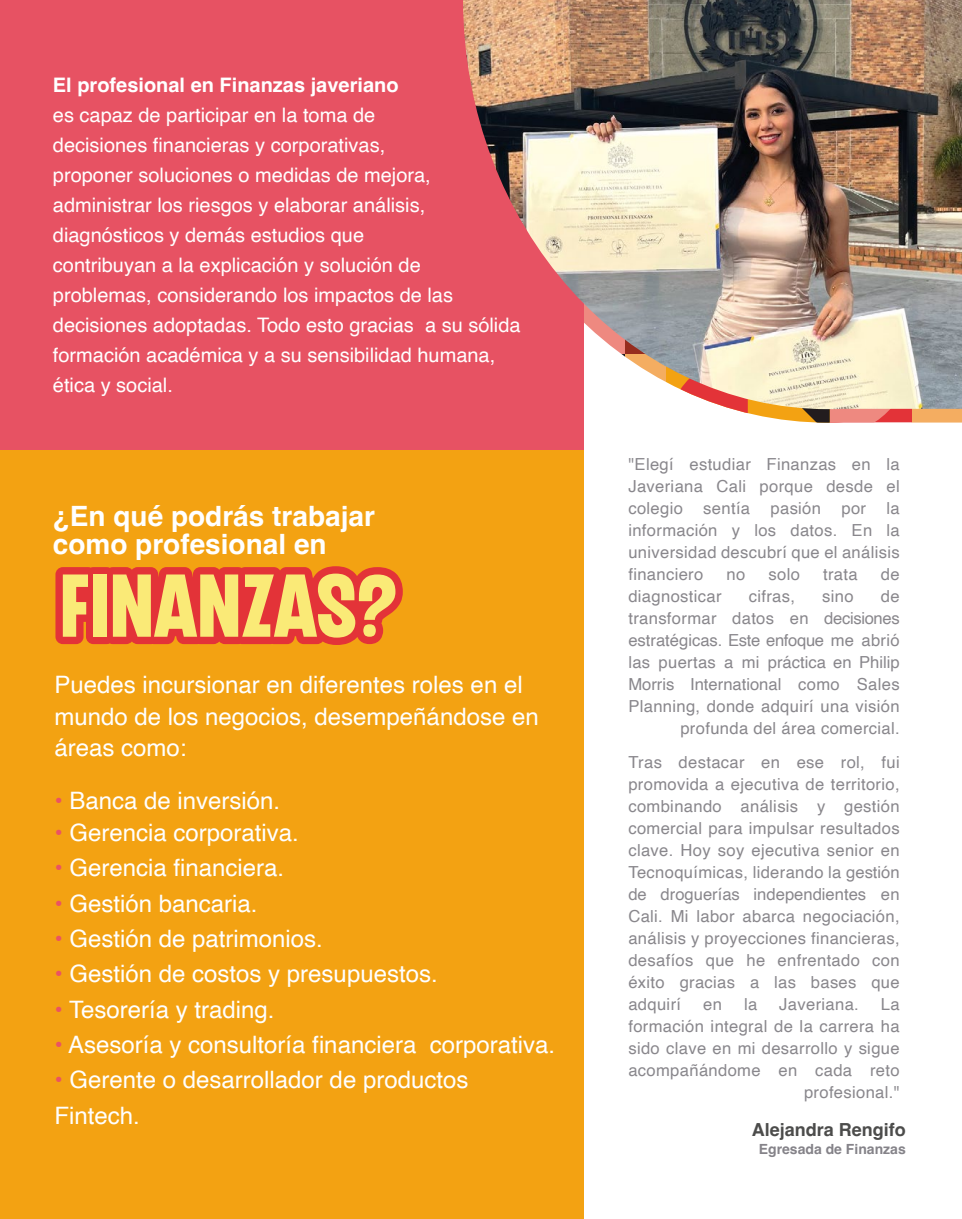
<style>
.page{position:relative;width:962px;height:1219px;background:#fff}
.page>*{position:absolute;margin:0;border:0;box-sizing:border-box;transform-origin:0 0}
.t1{font:89px "CHEDROS";color:#faea77}
.t2{font:700 28px/27.4px "Helvetica";color:#fff}
.t3{font:24px/31.4px "Helvetica";color:#fff}
.t4{font:20px/30px "Helvetica";color:#fff}
.t5{font:700 20px "Helvetica";color:#fff}
.t6{font:700 18px "Helvetica";color:#4c4c4b}
.t7{font:16.6px/22px "Helvetica";letter-spacing:.02em;color:#89878c;text-align:justify}
.t8{font:700 14px "Helvetica";color:#858389}
.s1{color:#ea5363}
</style>
<div class="page">
<div style="left:0;top:0;width:584px;height:1219px;background:#f3a212"></div>
<div style="left:0;top:0;width:584px;height:450px;background:#e75263"></div>
<svg style="left:732px;top:409px;width:230px;height:14px;background:#e09467"></svg>
<img style="left:463px;top:0;width:499px;height:409px">
<svg style="left:55px;top:566px;width:348px;height:79px;background:#e43b34"></svg>
<p class="t5" style="left:53px;top:72px;width:347px">El profesional en Finanzas javeriano</p>
<p class="t4" style="left:53px;top:100px;width:469px">es capaz de participar en la toma de<br>decisiones financieras y corporativas,<br>proponer soluciones o medidas de mejora, administrar los riesgos y elaborar análisis, diagnósticos y demás estudios que<br>contribuyan a la explicación y solución de problemas, considerando los impactos de las decisiones adoptadas. Todo esto gracias a su sólida formación académica y a su sensibilidad humana, ética y social.</p>
<h2 class="t2" style="left:53px;top:506px;width:324px">¿En qué podrás trabajar como profesional en</h2>
<h1 class="t1" style="left:60px;top:572px;width:339px">FINANZAS?</h1>
<h3 class="t3" style="left:54px;top:670px;width:486px">Puedes incursionar en diferentes roles en el mundo de los negocios, desempeñándose en áreas como:</h3>
<h3 class="t3" style="left:54px;top:786px;width:227px"><span class="s1">•</span> Banca de inversión.</h3>
<h3 class="t3" style="left:54px;top:817px;width:246px"><span class="s1">•</span> Gerencia corporativa.</h3>
<h3 class="t3" style="left:54px;top:853px;width:231px"><span class="s1">•</span> Gerencia financiera.</h3>
<h3 class="t3" style="left:54px;top:888px;width:205px"><span class="s1">•</span> Gestión bancaria.</h3>
<h3 class="t3" style="left:54px;top:923px;width:270px"><span class="s1">•</span> Gestión de patrimonios.</h3>
<h3 class="t3" style="left:54px;top:959px;width:385px"><span class="s1">•</span> Gestión de costos y presupuestos.</h3>
<h3 class="t3" style="left:54px;top:994px;width:222px"><span class="s1">•</span> Tesorería y trading.</h3>
<h3 class="t3" style="left:54px;top:1030px;width:502px"><span class="s1">•</span> Asesoría y consultoría financiera corporativa.</h3>
<h3 class="t3" style="left:54px;top:1063px;width:415px;line-height:35.4px"><span class="s1">•</span> Gerente o desarrollador de productos<br>Fintech.</h3>
<p class="t7" style="left:628px;top:454px;width:273px">"Elegí estudiar Finanzas en la Javeriana Cali porque desde el colegio sentía pasión por la información y los datos. En la universidad descubrí que el análisis financiero</p>
<p class="t7" style="left:727px;top:564px;width:20px">no</p>
<p class="t7" style="left:769px;top:564px;width:33px">solo</p>
<p class="t7" style="left:823px;top:564px;width:36px">trata</p>
<p class="t7" style="left:881px;top:564px;width:20px">de</p>
<p class="t7" style="left:628px;top:586px;width:95px">diagnosticar</p>
<p class="t7" style="left:749px;top:586px;width:48px">cifras,</p>
<p class="t7" style="left:822px;top:586px;width:33px">sino</p>
<p class="t7" style="left:628px;top:586px;width:273px;text-align:right">de<br>transformar datos en decisiones estratégicas. Este enfoque me abrió las puertas a mi práctica en Philip<br>Morris International como Sales<br>Planning, donde adquirí una visión profunda del área comercial.</p>
<p class="t7" style="left:628px;top:752px;width:273px">Tras destacar en ese rol, fui promovida a ejecutiva de territorio, combinando análisis y gestión comercial para impulsar resultados clave. Hoy soy ejecutiva senior en Tecnoquímicas, liderando la gestión de droguerías independientes en Cali. Mi labor abarca negociación, análisis y proyecciones financieras, desafíos que he enfrentado con éxito gracias a las bases que adquirí</p>
<p class="t7" style="left:628px;top:994px;width:273px;text-align:right">La<br>formación integral de la carrera ha sido clave en mi desarrollo y sigue acompañándome en cada reto profesional."</p>
<p class="t6" style="left:752px;top:1119px;width:156px">Alejandra Rengifo</p>
<p class="t8" style="left:759px;top:1140px;width:149px">Egresada de Finanzas</p>
<p class="t7" style="left:703px;top:994px;width:20px">en</p>
<p class="t7" style="left:744px;top:994px;width:15px">la</p>
<p class="t7" style="left:779px;top:994px;width:81px">Javeriana.</p>
</div>
